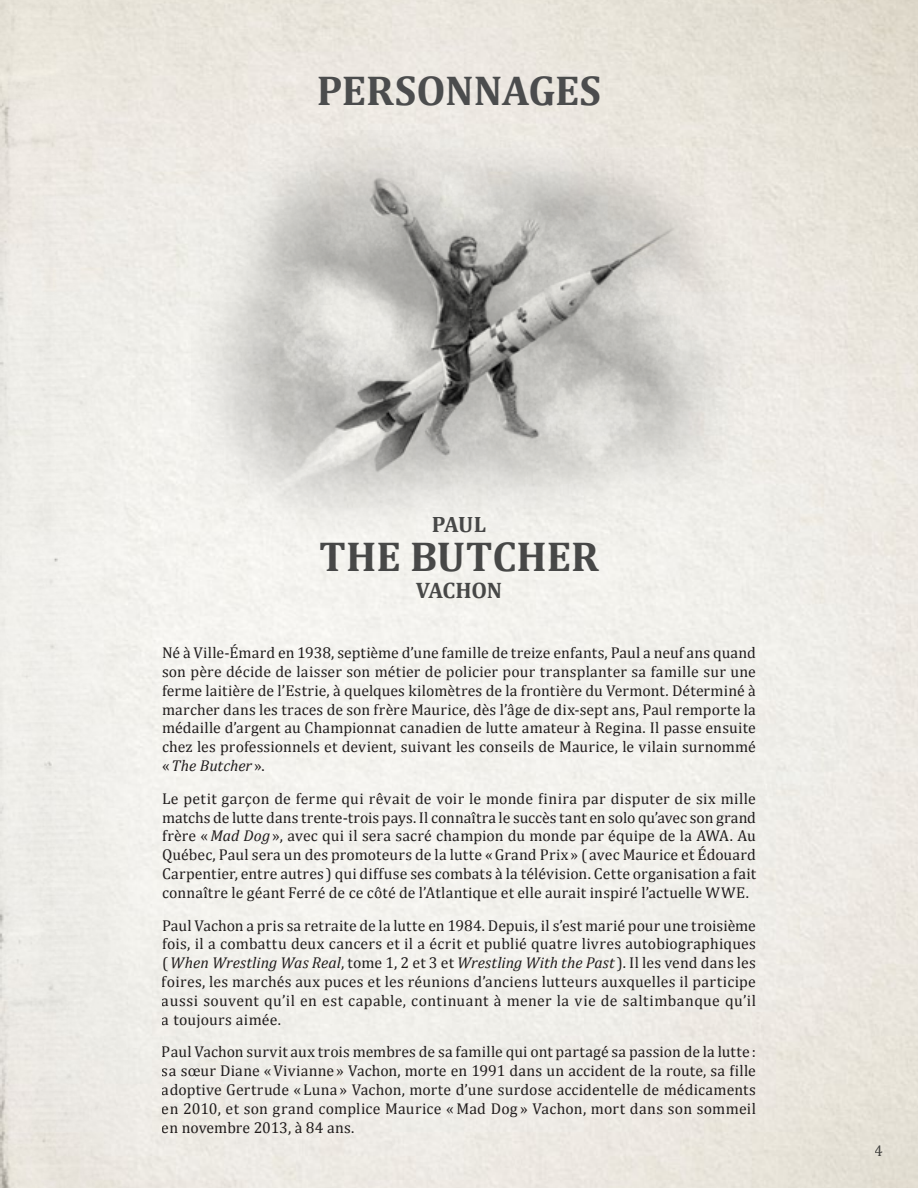
<style>
.page{position:relative;width:918px;height:1188px;background:#fff}
.page>*{position:absolute;margin:0;border:0;box-sizing:border-box;transform-origin:0 0}
.t1{font:700 42px "Cambria";color:#4b4c4d}
.t2{font:700 22.5px "Cambria";letter-spacing:-.02em;color:#4b4c4d}
.t3{font:15.75px/18.9px "Cambria";letter-spacing:.015em;color:#231f20;text-align:justify}
.t4{font:15.75px "Cambria";color:#4b4c4d}
.s1{font-style:italic}
</style>
<div class="page">
<img style="left:192px;top:131px;width:552px;height:407px">
<h1 class="t1" style="left:317px;top:65px;width:286px">PERSONNAGES</h1>
<h2 class="t2" style="left:432px;top:511px;width:56px">PAUL</h2>
<h1 class="t1" style="left:319px;top:532px;width:281px">THE BUTCHER</h1>
<h2 class="t2" style="left:416px;top:577px;width:88px">VACHON</h2>
<p class="t3" style="left:162px;top:643px;width:595px">Né à Ville-Émard en 1938, septième d’une famille de treize enfants, Paul a neuf ans quand son père décide de laisser son métier de policier pour transplanter sa famille sur une ferme laitière de l’Estrie, à quelques kilomètres de la frontière du Vermont. Déterminé à marcher dans les traces de son frère Maurice, dès l’âge de dix-sept ans, Paul remporte la médaille d’argent au Championnat canadien de lutte amateur à Regina. Il passe ensuite chez les professionnels et devient, suivant les conseils de Maurice, le vilain surnommé «<span class="s1">The Butcher</span> ».</p>
<p class="t3" style="left:162px;top:789px;width:596px">Le petit garçon de ferme qui rêvait de voir le monde finira par disputer de six mille matchs de lutte dans trente-trois pays. Il connaîtra le succès tant en solo qu’avec son grand frère «<span class="s1">Mad Dog</span>», avec qui il sera sacré champion du monde par équipe de la AWA. Au Québec, Paul sera un des promoteurs de la lutte «Grand Prix » ( avec Maurice et Édouard Carpentier, entre autres ) qui diffuse ses combats à la télévision. Cette organisation a fait connaître le géant Ferré de ce côté de l’Atlantique et elle aurait inspiré l’actuelle WWE.</p>
<p class="t3" style="left:162px;top:916px;width:596px">Paul Vachon a pris sa retraite de la lutte en 1984. Depuis, il s’est marié pour une troisième fois, il a combattu deux cancers et il a écrit et publié quatre livres autobiographiques (<span class="s1">When Wrestling Was Real</span>, tome 1, 2 et 3 et <span class="s1">Wrestling With the Past</span>). Il les vend dans les foires, les marchés aux puces et les réunions d’anciens lutteurs auxquelles il participe aussi souvent qu’il en est capable, continuant à mener la vie de saltimbanque qu’il a toujours aimée.</p>
<p class="t3" style="left:162px;top:1043px;width:596px">Paul Vachon survit aux trois membres de sa famille qui ont partagé sa passion de la lutte : sa sœur Diane «Vivianne » Vachon, morte en 1991 dans un accident de la route, sa fille adoptive Gertrude «Luna » Vachon, morte d’une surdose accidentelle de médicaments en 2010, et son grand complice Maurice « Mad Dog » Vachon, mort dans son sommeil en novembre 2013, à 84 ans.</p>
<p class="t4" style="left:875px;top:1141px;width:10px">4</p>
</div>
